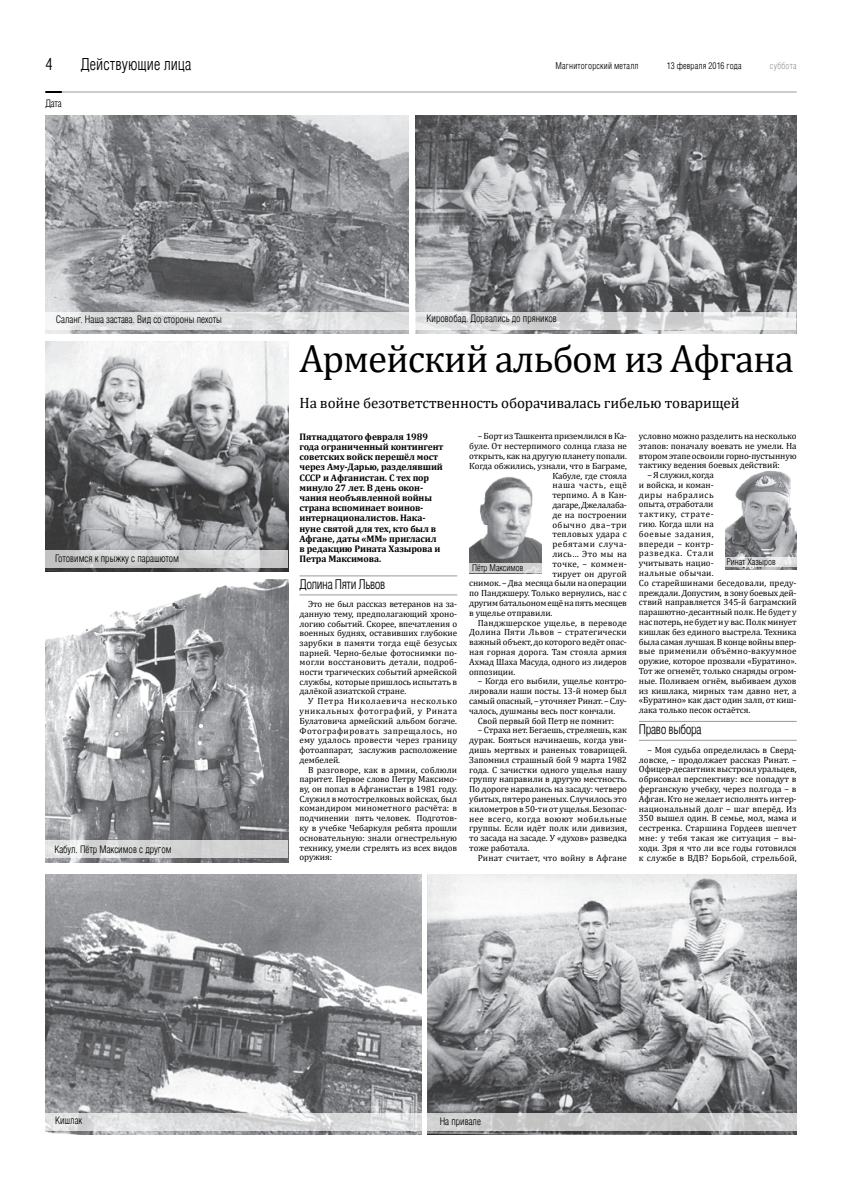
<style>
.page{position:relative;width:842px;height:1191px;background:#fff}
.page>*{position:absolute;margin:0;border:0;box-sizing:border-box;transform-origin:0 0}
.t1{font:39px "Cambria";letter-spacing:-.03em;color:#000}
.t2{font:300 condensed 16px "AG Letterica";letter-spacing:.005em;color:#000}
.t3{font:15px "Cambria";letter-spacing:-.01em;color:#000}
.t4{font:300 condensed 13px "AG Letterica";letter-spacing:-.03em;color:#000}
.t5{font:300 condensed 10px "AG Letterica";color:#000}
.t6{font:700 9.5px/10.2px "Cambria";letter-spacing:-.01em;color:#000}
.t7{font:9px/9.8px "Cambria";letter-spacing:-.01em;color:#000;text-align:justify}
.t8{font:300 condensed 9px "AG Letterica";letter-spacing:.01em;color:#000}
.t9{font:9px "Cambria";letter-spacing:.015em;color:#000}
.t10{font:9px "Cambria";letter-spacing:.02em;color:#000}
.t11{font:9px "Cambria";letter-spacing:.01em;color:#000}
.t12{font:9px "Cambria";letter-spacing:.055em;color:#000}
.t13{font:9px "Cambria";letter-spacing:.05em;color:#000}
.t14{font:9px "Cambria";letter-spacing:.035em;color:#000}
.t15{font:9px "Cambria";letter-spacing:.025em;color:#000}
.t16{font:300 condensed 9px "AG Letterica";letter-spacing:.02em;color:#999}
</style>
<div class="page">
<hr style="left:300px;top:576px;width:157px;height:1px;background:#999">
<hr style="left:300px;top:595px;width:157px;height:1px;background:#999">
<hr style="left:639px;top:721px;width:158px;height:1px;background:#999">
<hr style="left:639px;top:740px;width:158px;height:1px;background:#999">
<hr style="left:45px;top:92px;width:752px;height:1px;background:#999">
<svg style="left:45px;top:91px;width:17px;height:2px"></svg>
<img style="left:469px;top:477px;width:72px;height:97px">
<img style="left:725px;top:472px;width:72px;height:98px">
<img style="left:428px;top:875px;width:368px;height:259px">
<img style="left:45px;top:342px;width:243px;height:230px">
<img style="left:416px;top:115px;width:381px;height:219px">
<img style="left:45px;top:874px;width:377px;height:260px">
<img style="left:45px;top:580px;width:243px;height:282px">
<img style="left:45px;top:115px;width:363px;height:219px">
<svg style="left:45px;top:312px;width:364px;height:17px;background:#e1e1e2"></svg>
<svg style="left:415px;top:312px;width:381px;height:17px"></svg>
<div style="left:468px;top:563px;width:74px;height:10px;background:#cfcfd0"></div>
<svg style="left:725px;top:557px;width:72px;height:10px"></svg>
<svg style="left:45px;top:550px;width:243px;height:17px;background:#d0d0d0"></svg>
<svg style="left:45px;top:841px;width:243px;height:17px;background:#d7d7d8"></svg>
<svg style="left:45px;top:1113px;width:377px;height:17px;background:#dedfe0"></svg>
<svg style="left:427px;top:1113px;width:369px;height:17px;background:#cccccd"></svg>
<h2 class="t2" style="left:45px;top:55px;width:9px">4</h2>
<h2 class="t2" style="left:81px;top:55px;width:112px">Действующие лица</h2>
<p class="t8" style="left:556px;top:61px;width:84px">Магнитогорский металл</p>
<p class="t8" style="left:667px;top:61px;width:76px">13 февраля 2016 года</p>
<p class="t16" style="left:770px;top:61px;width:28px">суббота</p>
<p class="t5" style="left:45px;top:98px;width:18px">Дата</p>
<p class="t5" style="left:56px;top:314px;width:168px">Саланг. Наша застава. Вид со стороны пехоты</p>
<p class="t5" style="left:55px;top:552px;width:126px">Готовимся к прыжку с парашютом</p>
<p class="t5" style="left:54px;top:843px;width:119px">Кабул. Пётр Максимов с другом</p>
<p class="t5" style="left:427px;top:313px;width:132px">Кировобад. Дорвались до пряников</p>
<h1 class="t1" style="left:300px;top:336px;width:496px">Армейский альбом из Афгана</h1>
<h3 class="t3" style="left:300px;top:394px;width:442px">На войне безответственность оборачивалась гибелью товарищей</h3>
<p class="t6" style="left:300px;top:431px;width:145px">Пятнадцатого февраля 1989 года ограниченный контингент советских войск перешёл мост через Аму-Дарью, разделявший<br>СССР и Афганистан. С тех пор минуло 27 лет. В день окон&shy;чания необъявленной войны страна вспоминает воинов&shy;интернационалистов. Нака&shy;нуне святой для тех, кто был в<br>Афгане, даты «ММ» пригласил в редакцию Рината Хазырова и<br>Петра Максимова.</p>
<h3 class="t4" style="left:300px;top:577px;width:87px">Долина Пяти Львов</h3>
<p class="t7" style="left:300px;top:599px;width:159px;text-indent:8px">Это не был рассказ ветеранов на за&shy;данную тему, предполагающий хроно&shy;логию событий. Скорее, впечатления о военных буднях, оставивших глубокие зарубки в памяти тогда ещё безусых парней. Черно-белые фотоснимки по&shy;могли восстановить детали, подроб&shy;ности трагических событий армейской службы, которые пришлось испытать в далёкой азиатской стране.</p>
<p class="t7" style="left:300px;top:696px;width:159px;text-indent:8px">У Петра Николаевича несколько уникальных фотографий, у Рината Булатовича армейский альбом богаче.<br>Фотографировать запрещалось, но ему удалось провести через границу фотоаппарат, заслужив расположение дембелей.</p>
<p class="t7" style="left:300px;top:764px;width:159px;text-indent:8px">В разговоре, как в армии, соблюли паритет. Первое слово Петру Максимо&shy;ву, он попал в Афганистан в 1981 году.<br>Служил в мотострелковых войсках, был командиром минометного расчёта: в подчинении пять человек. Подготов&shy;ку в учебке Чебаркуля ребята прошли основательную: знали огнестрельную технику, умели стрелять из всех видов оружия:</p>
<p class="t7" style="left:478px;top:431px;width:151px">– Борт из Ташкента приземлился в Ка-</p>
<p class="t7" style="left:469px;top:441px;width:159px">буле. От нестерпимого солнца глаза не</p>
<p class="t7" style="left:469px;top:451px;width:159px">открыть, как на другую планету попали.</p>
<p class="t7" style="left:469px;top:461px;width:159px">Когда обжились, узнали, что в Баграме,</p>
<p class="t7" style="left:552px;top:470px;width:76px">Кабуле, где стояла</p>
<p class="t12" style="left:552px;top:480px;width:76px">наша часть, ещё</p>
<p class="t7" style="left:552px;top:490px;width:76px">терпимо. А в Кан-</p>
<p class="t7" style="left:552px;top:500px;width:76px">дагаре, Джелалаба-</p>
<p class="t7" style="left:552px;top:510px;width:76px">де на построении</p>
<p class="t12" style="left:552px;top:519px;width:76px">обычно два–три</p>
<p class="t9" style="left:552px;top:529px;width:76px">тепловых удара с</p>
<p class="t13" style="left:552px;top:539px;width:76px">ребятами случа-</p>
<p class="t15" style="left:552px;top:549px;width:76px">лись… Это мы на</p>
<p class="t14" style="left:552px;top:558px;width:76px">точке, – коммен-</p>
<p class="t9" style="left:552px;top:568px;width:76px">тирует он другой</p>
<p class="t7" style="left:469px;top:578px;width:159px">снимок. – Два месяца были на операции</p>
<p class="t7" style="left:469px;top:588px;width:159px">по Панджшеру. Только вернулись, нас с</p>
<p class="t7" style="left:469px;top:598px;width:159px">другим батальоном ещё на пять месяцев</p>
<p class="t7" style="left:469px;top:608px;width:85px">в ущелье отправили.</p>
<p class="t9" style="left:478px;top:617px;width:151px">Панджшерское ущелье, в переводе</p>
<p class="t10" style="left:469px;top:627px;width:159px">Долина Пяти Львов – стратегически</p>
<p class="t7" style="left:469px;top:637px;width:159px">важный объект, до которого ведёт опас-</p>
<p class="t7" style="left:469px;top:647px;width:159px">ная горная дорога. Там стояла армия</p>
<p class="t7" style="left:469px;top:657px;width:159px">Ахмад Шаха Масуда, одного из лидеров</p>
<p class="t7" style="left:469px;top:666px;width:47px">оппозиции.</p>
<p class="t7" style="left:469px;top:676px;width:159px;text-indent:8px">– Когда его выбили, ущелье контро&shy;лировали наши посты. 13-й номер был самый опасный, – уточняет Ринат. – Слу&shy;чалось, душманы весь пост кончали.</p>
<p class="t7" style="left:478px;top:715px;width:138px">Свой первый бой Петр не помнит:</p>
<p class="t7" style="left:469px;top:725px;width:159px;text-indent:8px">– Страха нет. Бегаешь, стреляешь, как дурак. Бояться начинаешь, когда уви&shy;дишь мертвых и раненых товарищей.<br>Запомнил страшный бой 9 марта 1982 года. С зачистки одного ущелья нашу группу направили в другую местность.<br>По дороге нарвались на засаду: четверо убитых, пятеро раненых. Случилось это километров в 50-ти от ущелья. Безопас&shy;нее всего, когда воюют мобильные группы. Если идёт полк или дивизия, то засада на засаде. У «духов» разведка тоже работала.</p>
<p class="t11" style="left:478px;top:852px;width:151px">Ринат считает, что войну в Афгане</p>
<p class="t8" style="left:472px;top:562px;width:53px">Пётр Максимов</p>
<p class="t7" style="left:639px;top:431px;width:159px">условно можно разделить на несколько этапов: поначалу воевать не умели. На втором этапе освоили горно-пустынную тактику ведения боевых действий:</p>
<p class="t7" style="left:639px;top:470px;width:159px;text-align:left;text-indent:8px">– Я служил, когда<br>и войска, и коман-<br>диры набрались<br>опыта, отработали<br>тактику, страте-<br>гию. Когда шли на<br>боевые задания,<br>впереди – контр-<br>разведка. Стали<br>учитывать нацио-<br>нальные обычаи.<br>Со старейшинами беседовали, преду&shy;преждали. Допустим, в зону боевых дей&shy;ствий направляется 345-й баграмский парашютно-десантный полк. Не будет у нас потерь, не будет и у вас. Полк минует кишлак без единого выстрела. Техника была самая лучшая. В конце войны впер&shy;вые применили объёмно-вакуумное оружие, которое прозвали «Буратино».<br>Тот же огнемёт, только снаряды огром&shy;ные. Поливаем огнём, выбиваем духов из кишлака, мирных там давно нет, а «Буратино» как даст один залп, от киш&shy;лака только песок остаётся.</p>
<h3 class="t4" style="left:639px;top:722px;width:64px">Право выбора</h3>
<p class="t7" style="left:639px;top:745px;width:159px;text-indent:8px">– Моя судьба определилась в Сверд&shy;ловске, – продолжает рассказ Ринат. – Офицер-десантник выстроил уральцев, обрисовал перспективу: все попадут в ферганскую учебку, через полгода – в Афган. Кто не желает исполнять интер&shy;национальный долг – шаг вперёд. Из 350 вышел один. В семье, мол, мама и сестренка. Старшина Гордеев шепчет мне: у тебя такая же ситуация – вы&shy;ходи. Зря я что ли все годы готовился к службе в ВДВ? Борьбой, стрельбой,</p>
<p class="t8" style="left:726px;top:557px;width:51px">Ринат Хазыров</p>
<p class="t5" style="left:55px;top:1115px;width:29px">Кишлак</p>
<p class="t5" style="left:440px;top:1115px;width:43px">На привале</p>
</div>
